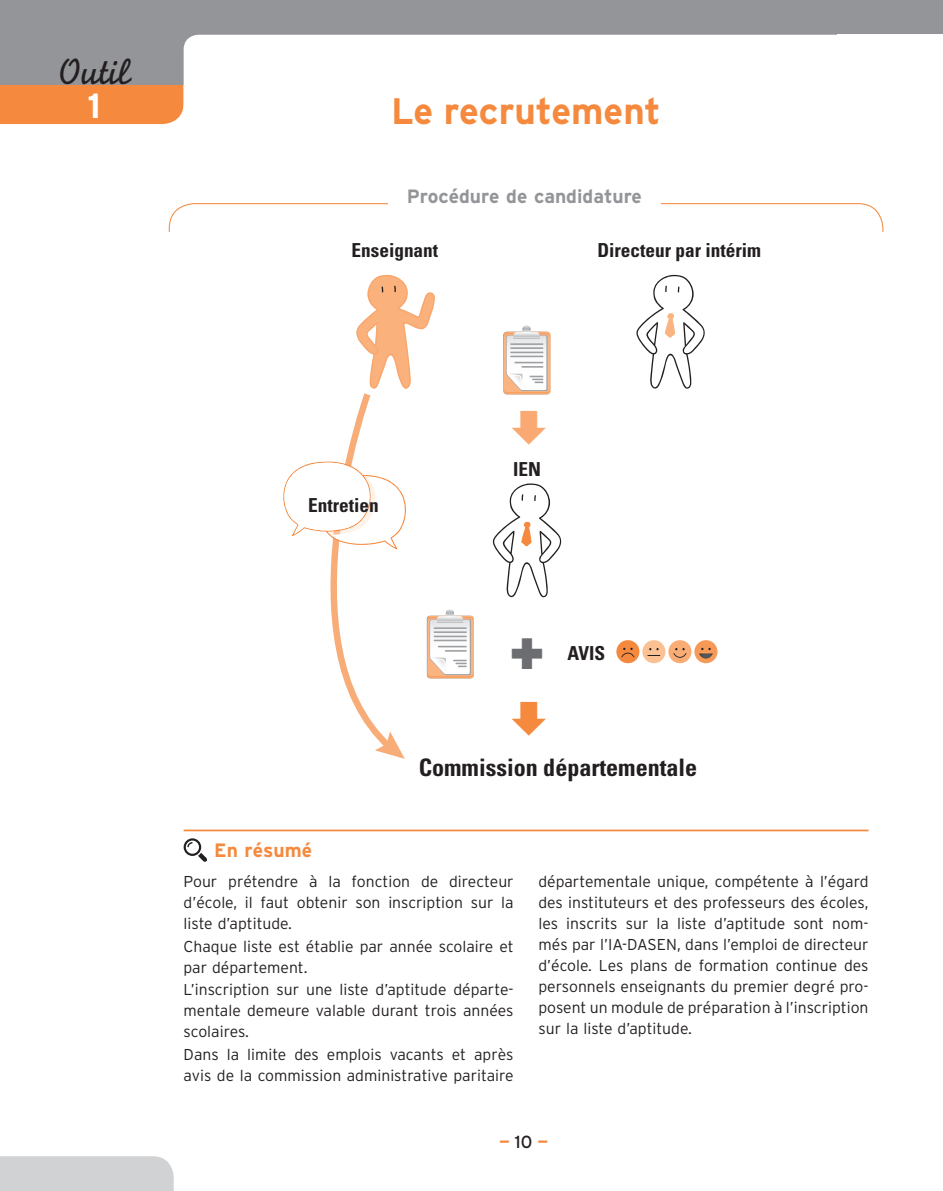
<style>
.page{position:relative;width:943px;height:1191px;background:#fff}
.page>*{position:absolute;margin:0;border:0;box-sizing:border-box;transform-origin:0 0}
.t1{font:38.5px "Monoline Script MT Std";color:#231f20}
.CHAPITRE_OUTIL_Titre{font:700 36.75px "Interstate";color:#f5893d}
.CHAPITRE_OUTIL_NUMER{font:700 35px "Interstate";color:#fff}
.t2{font:700 condensed 24.15px "Univers LT Std";color:#231f20}
.t3{font:700 condensed 19.25px "Univers LT Std";color:#231f20}
.OUTIL_Figure_Titre{font:700 19.25px "Interstate";color:#939598}
.Resumes_FR_Titre{font:700 19.25px "Interstate";color:#f5893d}
.t4{font:700 17.5px "Interstate";color:#f5893d}
.Resumes_FR_Texte{font:300 15.75px/21px "Interstate";color:#231f20;text-align:justify}
.s1{font-weight:400;color:#231f20}
</style>
<div class="page">
<div style="left:0;top:84px;width:184px;height:40px;background:#f5893d"></div>
<div style="left:0;top:0;width:943px;height:84px;background:#939598"></div>
<div style="left:0;top:1156px;width:174px;height:35px;background:#d1d2d4"></div>
<div style="left:184px;top:35px;width:684px;height:89px;background:#fff;border-radius:15px"></div>
<div style="left:837px;top:35px;width:106px;height:57px;background:#fff"></div>
<svg style="left:636px;top:275px;width:69px;height:114px"></svg>
<div style="left:427px;top:616px;width:47px;height:62px;background:#fab481;border-radius:3px"></div>
<svg style="left:283px;top:275px;width:190px;height:484px"></svg>
<svg style="left:492px;top:483px;width:70px;height:115px"></svg>
<svg style="left:503px;top:325px;width:47px;height:69px"></svg>
<div style="left:668px;top:640px;width:23px;height:23px;background:#f9ad75;border-radius:50%"></div>
<svg style="left:673px;top:648px;width:13px;height:10px"></svg>
<div style="left:616px;top:640px;width:23px;height:23px;background:#f5893d;border-radius:50%"></div>
<svg style="left:621px;top:648px;width:13px;height:9px"></svg>
<div style="left:694px;top:640px;width:23px;height:23px;background:#f79a57;border-radius:50%"></div>
<svg style="left:699px;top:648px;width:13px;height:10px"></svg>
<div style="left:642px;top:640px;width:23px;height:23px;background:#fbc193;border-radius:50%"></div>
<svg style="left:647px;top:648px;width:13px;height:8px"></svg>
<hr style="left:184px;top:829px;width:684px;height:2px;background:#f5893d">
<svg style="left:184px;top:838px;width:23px;height:24px"></svg>
<h1 class="t1" style="left:57px;top:49px;width:75px">Outil</h1>
<p class="CHAPITRE_OUTIL_NUMER" style="left:88px;top:86px;width:15px">1</p>
<p class="CHAPITRE_OUTIL_Titre" style="left:391px;top:91px;width:271px">Le recrutement</p>
<p class="OUTIL_Figure_Titre" style="left:406px;top:186px;width:237px">Procédure de candidature</p>
<p class="t3" style="left:351px;top:238px;width:88px">Enseignant</p>
<p class="t3" style="left:597px;top:238px;width:165px">Directeur par intérim</p>
<p class="t3" style="left:308px;top:493px;width:72px">Entretien</p>
<p class="t3" style="left:513px;top:457px;width:29px">IEN</p>
<p class="t3" style="left:567px;top:641px;width:39px">AVIS</p>
<p class="t2" style="left:419px;top:752px;width:280px">Commission départementale</p>
<p class="Resumes_FR_Titre" style="left:214px;top:839px;width:99px">En résumé</p>
<p class="Resumes_FR_Texte" style="left:184px;top:870px;width:331px">Pour prétendre à la fonction de directeur d’école, il faut obtenir son inscription sur la liste d’aptitude.</p>
<p class="Resumes_FR_Texte" style="left:184px;top:935px;width:331px">Chaque liste est établie par année scolaire et par département.</p>
<p class="Resumes_FR_Texte" style="left:184px;top:979px;width:331px">L’inscription sur une liste d’aptitude départe&shy;mentale demeure valable durant trois années scolaires.</p>
<p class="Resumes_FR_Texte" style="left:184px;top:1044px;width:331px">Dans la limite des emplois vacants et après avis de la commission administrative paritaire</p>
<p class="Resumes_FR_Texte" style="left:538px;top:870px;width:331px">départementale unique, compétente à l’égard des instituteurs et des professeurs des écoles, les inscrits sur la liste d’aptitude sont nom&shy;més par l’IA-DASEN, dans l’emploi de directeur d’école. Les plans de formation continue des personnels enseignants du premier degré pro&shy;posent un module de préparation à l’inscription sur la liste d’aptitude.</p>
<p class="t4" style="left:499px;top:1132px;width:51px">—<span class="s1">10</span>—</p>
</div>
